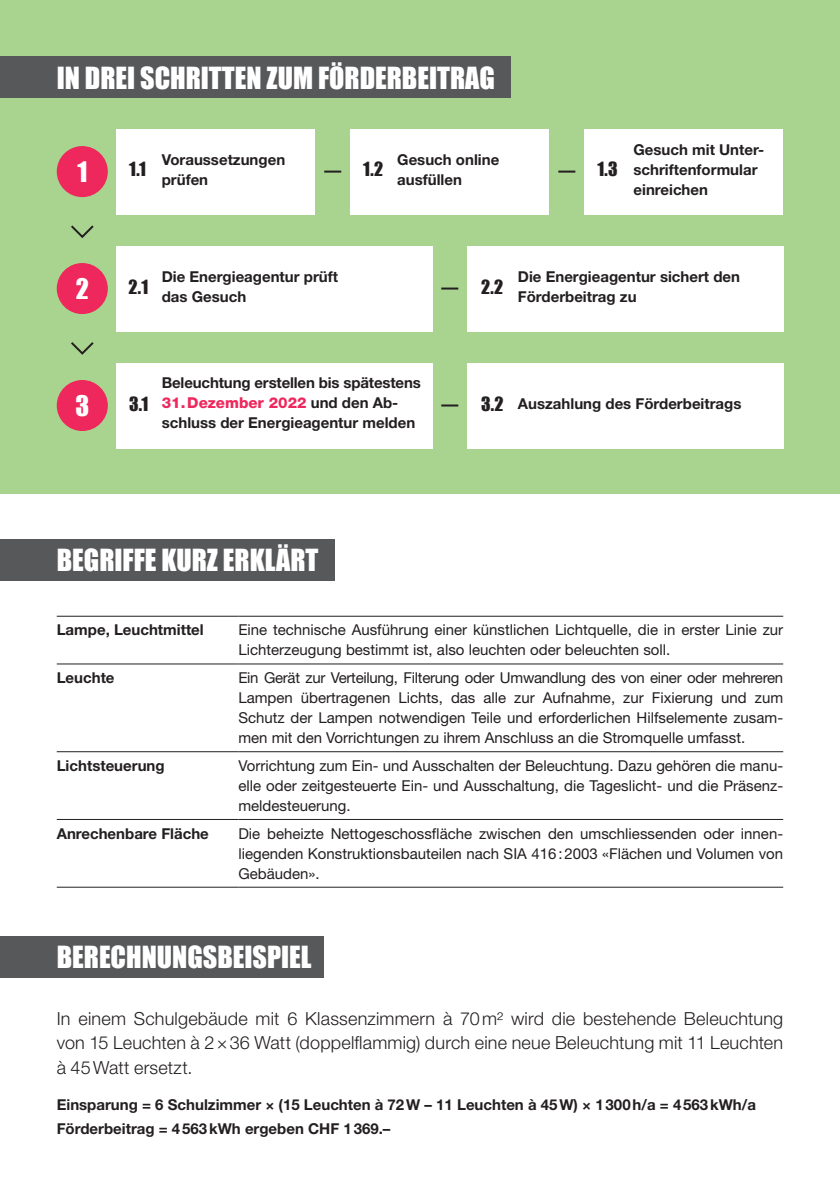
<style>
.page{position:relative;width:840px;height:1191px;background:#fff}
.page>*{position:absolute;margin:0;border:0;box-sizing:border-box;transform-origin:0 0}
.t1{font:28px "Impact";color:#fff}
.t2{font:26px "Impact";color:#fff}
.t3{font:300 18px/24px "Helvetica Neue LT Std";letter-spacing:.01em;color:#231f20;text-align:justify}
.t4{font:18px "Impact";color:#231f20}
.t5{font:15px/20px "Helvetica Neue LT Std";color:#231f20;text-align:justify}
.t6{font:700 15px/20px "Helvetica Neue LT Std";color:#231f20}
.s1{font-weight:800;color:#ee275c}
</style>
<div class="page">
<div style="left:0;top:0;width:839px;height:493px;background:#a9d48f"></div>
<div style="left:0;top:539px;width:334px;height:41px;background:#57585a"></div>
<div style="left:0;top:935px;width:323px;height:42px;background:#57585a"></div>
<hr style="left:57px;top:616px;width:181px;height:1px;background:#231f20">
<hr style="left:238px;top:616px;width:544px;height:1px;background:#231f20">
<hr style="left:57px;top:663px;width:181px;height:1px;background:#231f20">
<hr style="left:238px;top:663px;width:544px;height:1px;background:#231f20">
<hr style="left:57px;top:751px;width:181px;height:1px;background:#231f20">
<hr style="left:238px;top:751px;width:544px;height:1px;background:#231f20">
<hr style="left:57px;top:819px;width:181px;height:1px;background:#231f20">
<hr style="left:238px;top:819px;width:544px;height:1px;background:#231f20">
<hr style="left:57px;top:887px;width:181px;height:1px;background:#231f20">
<hr style="left:238px;top:887px;width:544px;height:1px;background:#231f20">
<div style="left:0;top:57px;width:510px;height:41px;background:#57585a"></div>
<svg style="left:71px;top:225px;width:23px;height:13px"></svg>
<svg style="left:71px;top:342px;width:23px;height:13px"></svg>
<svg style="left:441px;top:287px;width:17px;height:2px"></svg>
<div style="left:116px;top:246px;width:316px;height:85px;background:#fff"></div>
<div style="left:466px;top:246px;width:316px;height:85px;background:#fff"></div>
<svg style="left:324px;top:171px;width:17px;height:2px"></svg>
<svg style="left:558px;top:171px;width:17px;height:2px"></svg>
<div style="left:116px;top:129px;width:199px;height:85px;background:#fff"></div>
<div style="left:350px;top:129px;width:199px;height:85px;background:#fff"></div>
<div style="left:584px;top:129px;width:198px;height:85px;background:#fff"></div>
<svg style="left:441px;top:404px;width:17px;height:2px"></svg>
<div style="left:466px;top:363px;width:316px;height:85px;background:#fff"></div>
<div style="left:116px;top:363px;width:316px;height:85px;background:#fff"></div>
<div style="left:57px;top:146px;width:51px;height:51px;background:#ee275c;border-radius:50%"></div>
<div style="left:57px;top:263px;width:51px;height:51px;background:#ee275c;border-radius:50%"></div>
<div style="left:57px;top:380px;width:51px;height:51px;background:#ee275c;border-radius:50%"></div>
<p class="t1" style="left:57px;top:56px;width:439px">IN DREI SCHRITTEN ZUM FÖRDERBEITRAG</p>
<p class="t2" style="left:77px;top:151px;width:11px">1</p>
<p class="t4" style="left:129px;top:155px;width:19px">1.1</p>
<p class="t6" style="left:162px;top:150px;width:125px">Voraussetzungen</p>
<p class="t6" style="left:162px;top:170px;width:48px">prüfen</p>
<p class="t4" style="left:363px;top:155px;width:21px">1.2</p>
<p class="t6" style="left:397px;top:150px;width:103px">Gesuch online</p>
<p class="t6" style="left:397px;top:170px;width:66px">ausfüllen</p>
<p class="t4" style="left:597px;top:155px;width:22px">1.3</p>
<p class="t6" style="left:633px;top:139px;width:132px">Gesuch mit Unter&shy;schriftenformular einreichen</p>
<p class="t2" style="left:76px;top:268px;width:15px">2</p>
<p class="t2" style="left:75px;top:385px;width:15px">3</p>
<p class="t4" style="left:128px;top:273px;width:21px">2.1</p>
<p class="t6" style="left:517px;top:266px;width:223px">Die Energieagentur sichert den<br>Förderbeitrag zu</p>
<p class="t6" style="left:162px;top:266px;width:178px">Die Energieagentur prüft</p>
<p class="t6" style="left:162px;top:286px;width:86px">das Gesuch</p>
<p class="t4" style="left:480px;top:273px;width:24px">2.2</p>
<p class="t4" style="left:129px;top:389px;width:21px">3.1</p>
<p class="t6" style="left:162px;top:372px;width:260px">Beleuchtung erstellen bis spätestens</p>
<p class="t6" style="left:162px;top:392px;width:255px"><span class="s1">31.Dezember 2022</span> und den Ab&shy;schluss der Energieagentur melden</p>
<p class="t4" style="left:480px;top:389px;width:24px">3.2</p>
<p class="t6" style="left:517px;top:393px;width:225px">Auszahlung des Förderbeitrags</p>
<p class="t1" style="left:57px;top:538px;width:263px">BEGRIFFE KURZ ERKLÄRT</p>
<p class="t6" style="left:57px;top:620px;width:148px">Lampe, Leuchtmittel</p>
<p class="t5" style="left:238px;top:620px;width:546px">Eine technische Ausführung einer künstlichen Lichtquelle, die in erster Linie zur<br>Lichterzeugung bestimmt ist, also leuchten oder beleuchten soll.</p>
<p class="t6" style="left:57px;top:667px;width:59px">Leuchte</p>
<p class="t5" style="left:238px;top:667px;width:546px">Ein Gerät zur Verteilung, Filterung oder Umwandlung des von einer oder mehreren Lampen übertragenen Lichts, das alle zur Aufnahme, zur Fixierung und zum Schutz der Lampen notwendigen Teile und erforderlichen Hilfselemente zusam&shy;men mit den Vorrichtungen zu ihrem Anschluss an die Stromquelle umfasst.</p>
<p class="t6" style="left:57px;top:755px;width:109px">Lichtsteuerung</p>
<p class="t5" style="left:238px;top:755px;width:546px">Vorrichtung zum Ein- und Ausschalten der Beleuchtung. Dazu gehören die manu&shy;elle oder zeitgesteuerte Ein- und Ausschaltung, die Tageslicht- und die Präsenz&shy;meldesteuerung.</p>
<p class="t6" style="left:57px;top:823px;width:153px">Anrechenbare Fläche</p>
<p class="t5" style="left:238px;top:823px;width:546px">Die beheizte Nettogeschossfläche zwischen den umschliessenden oder innen&shy;liegenden Konstruktionsbauteilen nach SIA 416:2003 «Flächen und Volumen von Gebäuden».</p>
<p class="t1" style="left:57px;top:935px;width:256px">BERECHNUNGSBEISPIEL</p>
<p class="t3" style="left:57px;top:1006px;width:727px">In einem Schulgebäude mit 6 Klassenzimmern à 70m² wird die bestehende Beleuchtung von 15 Leuchten à 2×36 Watt (doppelflammig) durch eine neue Beleuchtung mit 11 Leuchten à 45Watt ersetzt.</p>
<p class="t6" style="left:57px;top:1093px;width:700px">Einsparung = 6 Schulzimmer × (15 Leuchten à 72W – 11 Leuchten à 45W) × 1300h/a = 4563kWh/a</p>
<p class="t6" style="left:57px;top:1117px;width:335px">Förderbeitrag = 4563kWh ergeben CHF 1369.–</p>
</div>
